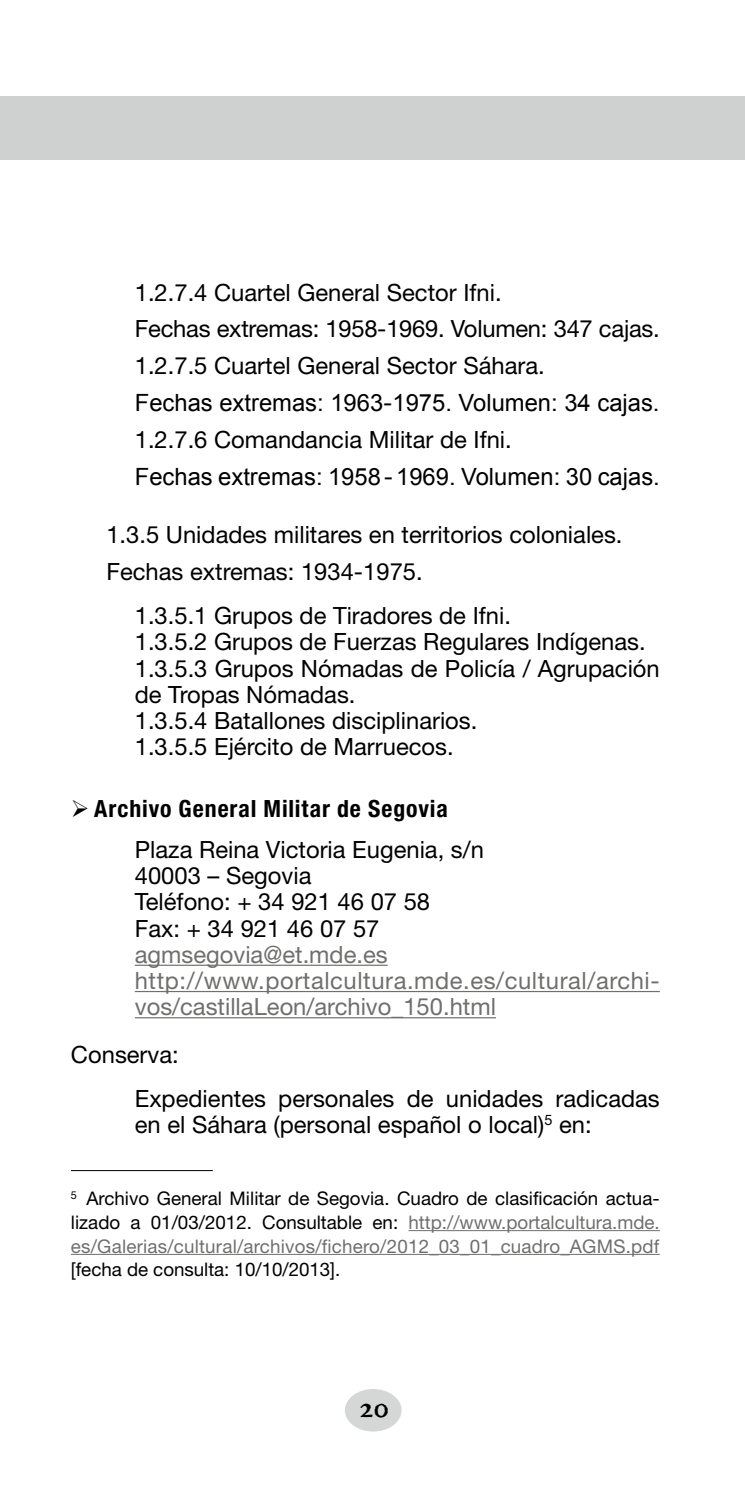
<style>
.page{position:relative;width:745px;height:1489px;background:#fff}
.page>*{position:absolute;margin:0;border:0;box-sizing:border-box;transform-origin:0 0}
.t1{font:600 30px "Celestia Antiqua Std";color:#000}
.GENERAL-PARRAFO-2{font:23.75px/26.2px "Helvetica Neue LT Std";color:#000}
.GENERAL-PARRAFO-2-2{font:23.75px "Arial";color:#000}
.GENERAL-PARRAFO-2-3{font:23.75px/26.2px "Helvetica Neue LT Std";letter-spacing:.025em;color:#6f6f6e}
.GENERAL-PARRAFO-1{font:23.75px/26.2px "Helvetica Neue LT Std";color:#000}
.GENERAL-PARRAFO-3-AN{font:23.75px "Helvetica Neue LT Std";color:#000}
.GENERAL-NIVEL-2_1{font:700 condensed 23.75px "Helvetica Neue LT Std";letter-spacing:.04em;color:#000}
.GENERAL-PARRAFO-3{font:23.75px "Helvetica Neue LT Std";color:#000}
.GENERAL-PARRAFO-2-4{font:23.75px "Helvetica Neue LT Std";color:#6f6f6e}
.GENERAL-PARRAFO-NOTA{font:18.75px/23.8px "Helvetica Neue LT Std";letter-spacing:.01em;color:#000;text-align:justify}
.s1{font-family:"Helvetica Neue LT Std"}
.s2{color:#6f6f6e}
</style>
<div class="page">
<div style="left:0;top:96px;width:744px;height:63px;background:#cfd0d0"></div>
<div style="left:344px;top:1388px;width:57px;height:43px;background:#d5d6d6;border-radius:50%"></div>
<hr style="left:135px;top:964px;width:252px;height:1px;background:#6f6f6e">
<hr style="left:135px;top:990px;width:524px;height:2px;background:#6f6f6e">
<hr style="left:135px;top:1017px;width:360px;height:1px;background:#6f6f6e">
<hr style="left:71px;top:1170px;width:142px;height:1px;background:#000">
<hr style="left:408px;top:1229px;width:251px;height:1px;background:#6f6f6e">
<hr style="left:71px;top:1253px;width:588px;height:1px;background:#6f6f6e">
<p class="GENERAL-PARRAFO-2" style="left:135px;top:279px;width:368px">1.2.7.4 Cuartel General Sector Ifni.</p>
<p class="GENERAL-PARRAFO-2" style="left:135px;top:315px;width:526px">Fechas extremas: 1958-1969. Volumen: 347 cajas.</p>
<p class="GENERAL-PARRAFO-2" style="left:135px;top:352px;width:411px">1.2.7.5 Cuartel General Sector Sáhara.</p>
<p class="GENERAL-PARRAFO-2-2" style="left:135px;top:387px;width:526px">Fechas extremas: 1963<span class="s1">-</span>1975. Volumen: 34 cajas.</p>
<p class="GENERAL-PARRAFO-2" style="left:135px;top:426px;width:378px">1.2.7.6 Comandancia Militar de Ifni.</p>
<p class="GENERAL-PARRAFO-2-2" style="left:135px;top:461px;width:526px">Fechas extremas: 1958<span class="s1">-</span>1969. Volumen: 30 cajas.</p>
<p class="GENERAL-PARRAFO-3-AN" style="left:106px;top:520px;width:517px">1.3.5 Unidades militares en territorios coloniales.</p>
<p class="GENERAL-PARRAFO-3" style="left:106px;top:557px;width:317px">Fechas extremas: 1934-1975.</p>
<p class="GENERAL-PARRAFO-2" style="left:135px;top:602px;width:377px">1.3.5.1 Grupos de Tiradores de Ifni.</p>
<p class="GENERAL-PARRAFO-2" style="left:135px;top:628px;width:512px">1.3.5.2 Grupos de Fuerzas Regulares Indígenas.</p>
<p class="GENERAL-PARRAFO-2" style="left:135px;top:654px;width:526px">1.3.5.3 Grupos Nómadas de Policía / Agrupación de Tropas Nómadas.</p>
<p class="GENERAL-PARRAFO-2" style="left:135px;top:707px;width:344px">1.3.5.4 Batallones disciplinarios.</p>
<p class="GENERAL-PARRAFO-2" style="left:135px;top:733px;width:320px">1.3.5.5 Ejército de Marruecos.</p>
<p class="GENERAL-NIVEL-2_1" style="left:71px;top:794px;width:378px">➢ Archivo General Militar de Segovia</p>
<p class="GENERAL-PARRAFO-2" style="left:135px;top:835px;width:350px">Plaza Reina Victoria Eugenia, s/n</p>
<p class="GENERAL-PARRAFO-2" style="left:135px;top:862px;width:178px">40003 – Segovia</p>
<p class="GENERAL-PARRAFO-2" style="left:135px;top:888px;width:296px">Teléfono: + 34 921 46 07 58</p>
<p class="GENERAL-PARRAFO-2" style="left:135px;top:914px;width:246px">Fax: + 34 921 46 07 57</p>
<p class="GENERAL-PARRAFO-2-4" style="left:135px;top:940px;width:254px">agmsegovia@et.mde.es</p>
<p class="GENERAL-PARRAFO-2-3" style="left:135px;top:967px;width:526px">http://www.portalcultura.mde.es/cultural/archi&shy;vos/castillaLeon/archivo_150.html</p>
<p class="GENERAL-PARRAFO-3-AN" style="left:71px;top:1040px;width:109px">Conserva:</p>
<p class="GENERAL-PARRAFO-1" style="left:135px;top:1084px;width:526px">Expedientes personales de unidades radicadas en el Sáhara (personal español o local)<sup>5</sup> en:</p>
<p class="GENERAL-PARRAFO-NOTA" style="left:71px;top:1186px;width:590px"><sup>5</sup> Archivo General Militar de Segovia. Cuadro de clasificación actua&shy;lizado a 01/03/2012. Consultable en: <span class="s2">http://www.portalcultura.mde. es/Galerias/cultural/archivos/fichero/2012_03_01_cuadro_AGMS.pdf </span>[fecha de consulta: 10/10/2013].</p>
<p class="t1" style="left:358px;top:1391px;width:32px">20</p>
</div>
